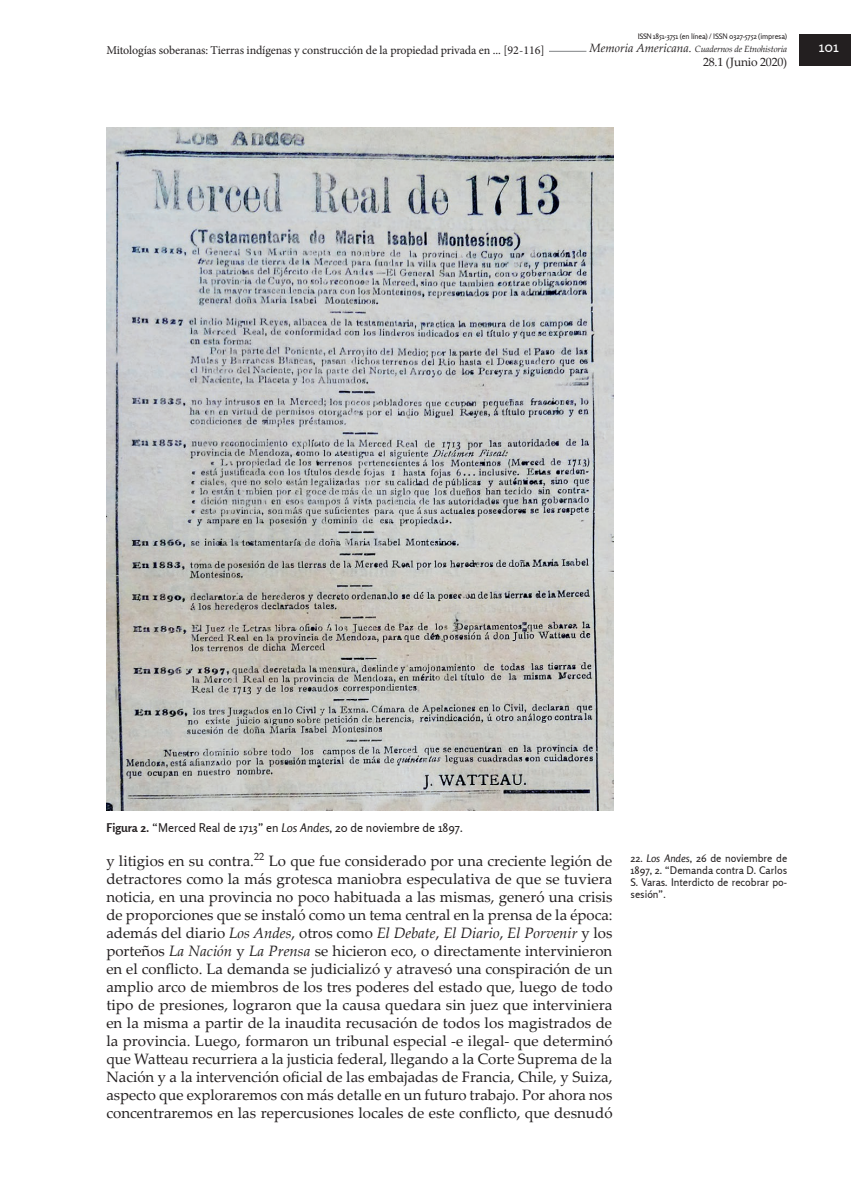
<style>
.page{position:relative;width:851px;height:1191px;background:#fff}
.page>*{position:absolute;margin:0;border:0;box-sizing:border-box;transform-origin:0 0}
.t1{font:15px/18px "Palatino Linotype";color:#231f20;text-align:justify}
.t2{font:15px "Rosario";color:#fff}
.t3{font:12px "Minion Pro";letter-spacing:-.01em;color:#231f20}
.t4{font:12px "Rosario";color:#231f20}
.t5{font:12px "Palatino Linotype";letter-spacing:-.02em;color:#231f20}
.t6{font:10.5px/12px "Rosario";color:#231f20;text-align:justify}
.t7{font:italic 9px "Palatino Linotype";letter-spacing:-.02em;color:#231f20}
.t8{font:7.5px "Rosario";letter-spacing:-.02em;color:#231f20}
.s1{font-size:12px}
.s2{font-weight:700}
.s3{font-style:italic}
</style>
<div class="page">
<hr style="left:112px;top:51px;width:477px;height:1px;background:#808285">
<div style="left:586px;top:42px;width:108px;height:15px;background:#fff"></div>
<div style="left:799px;top:35px;width:51px;height:31px;background:#231f20"></div>
<div style="left:106px;top:45px;width:443px;height:21px;background:#fff"></div>
<img style="left:106px;top:128px;width:507px;height:682px">
<p class="t8" style="left:637px;top:32px;width:151px">ISSN 1851-3751 (en línea) / ISSN 0327-5752 (impresa)</p>
<p class="t7" style="left:589px;top:43px;width:199px"><span class="s1">Memoria Americana.</span> Cuadernos de Etnohistoria</p>
<p class="t5" style="left:703px;top:53px;width:86px">28.1 (Junio 2020)</p>
<p class="t3" style="left:106px;top:42px;width:440px">Mitologías soberanas: Tierras indígenas y construcción de la propiedad privada en ... [92-116]</p>
<p class="t2" style="left:818px;top:38px;width:22px">101</p>
<p class="t4" style="left:106px;top:820px;width:358px"><span class="s2">Figura 2.</span> “Merced Real de 1713” en <span class="s3">Los Andes</span>, 20 de noviembre de 1897.</p>
<p class="t1" style="left:106px;top:851px;width:508px">y litigios en su contra.<sup>22</sup> Lo que fue considerado por una creciente legión de detractores como la más grotesca maniobra especulativa de que se tuviera noticia, en una provincia no poco habituada a las mismas, generó una crisis de proporciones que se instaló como un tema central en la prensa de la época: además del diario <span class="s3">Los Andes</span>, otros como <span class="s3">El Debate</span>, <span class="s3">El Diario</span>, <span class="s3">El Porvenir</span> y los porteños <span class="s3">La Nación</span> y <span class="s3">La Prensa</span> se hicieron eco, o directamente intervinieron en el conflicto. La demanda se judicializó y atravesó una conspiración de un amplio arco de miembros de los tres poderes del estado que, luego de todo tipo de presiones, lograron que la causa quedara sin juez que interviniera en la misma a partir de la inaudita recusación de todos los magistrados de la provincia. Luego, formaron un tribunal especial -e ilegal- que determinó que Watteau recurriera a la justicia federal, llegando a la Corte Suprema de la Nación y a la intervención oficial de las embajadas de Francia, Chile, y Suiza, aspecto que exploraremos con más detalle en un futuro trabajo. Por ahora nos concentraremos en las repercusiones locales de este conflicto, que desnudó</p>
<p class="t6" style="left:630px;top:852px;width:158px">22. <span class="s3">Los Andes</span>, 26 de noviembre de 1897, 2. “Demanda contra D. Carlos S. Varas. Interdicto de recobrar po&shy;sesión”.</p>
</div>
